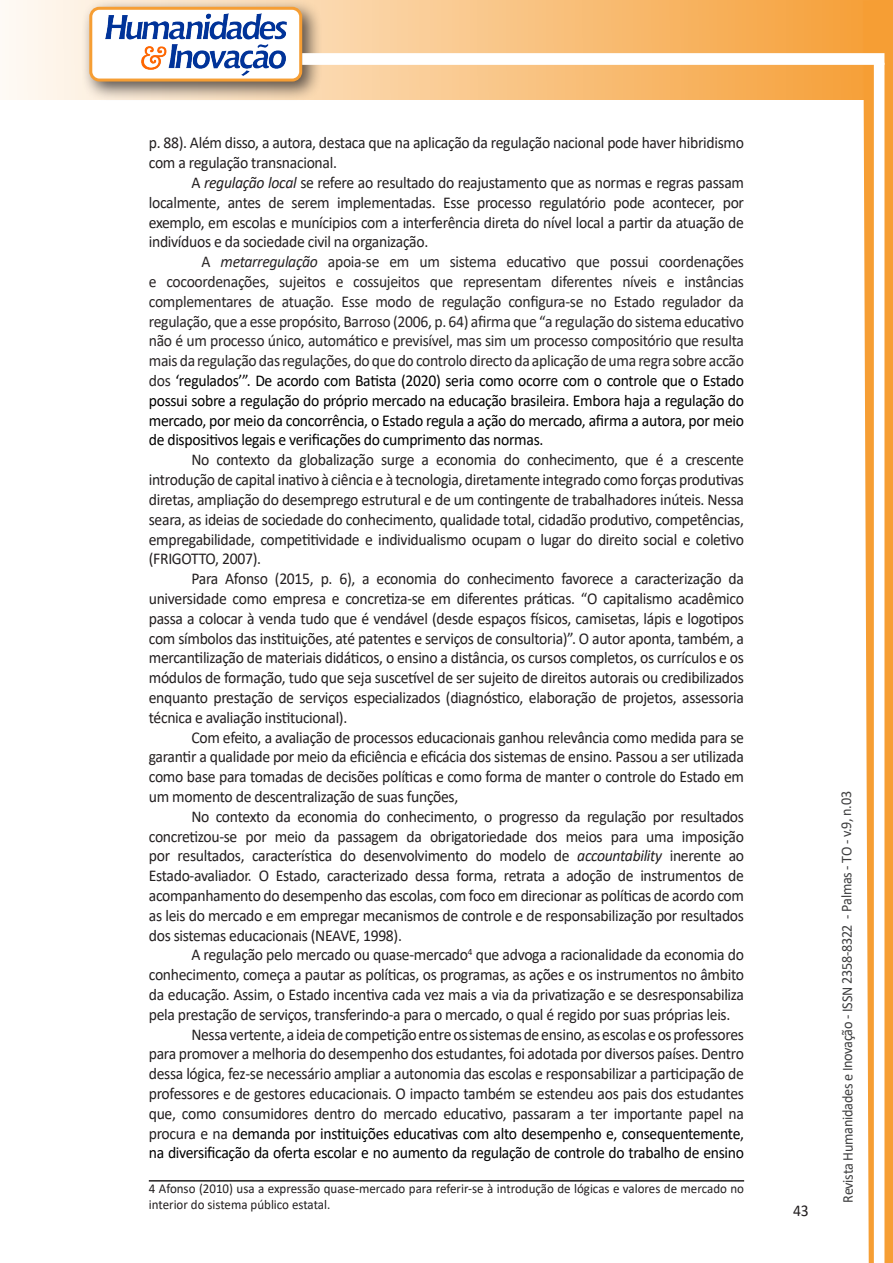
<style>
.page{position:relative;width:893px;height:1263px;background:#fff}
.page>*{position:absolute;margin:0;border:0;box-sizing:border-box;transform-origin:0 0}
.texto{font:16.5px/19.8px "Calibri";letter-spacing:-.02em;color:#231f20;text-align:justify;scale:.95 1}
.texto-2{font:16.5px/19.8px "Calibri";letter-spacing:-.02em;color:#292526;text-align:justify;scale:.95 1}
.t1{font:15px "Calibri";letter-spacing:-.025em;color:#3e3e3f;scale:.95 1}
.Rodapé{font:13.5px/16.2px "Calibri";color:#231f20;scale:.96 1}
.s1{font-style:italic}
.s2{color:#000}
</style>
<div class="page">
<svg style="left:5px;top:0;width:858px;height:100px;background:#f9c484"></svg>
<div style="left:81px;top:0;width:241px;height:102px;background:#231f20;opacity:.75"></div>
<div style="left:91px;top:8px;width:210px;height:72px;background:#fff;border-radius:9px"></div>
<div style="left:89px;top:7px;width:213px;height:75px;border:3px solid #f69e34;border-radius:9px"></div>
<div style="left:302px;top:53px;width:582px;height:12px;background:#fff;border:2px solid #fff"></div>
<svg style="left:863px;top:0;width:30px;height:1263px"></svg>
<img style="left:105px;top:13px;width:181px;height:62px">
<hr style="left:149px;top:1180px;width:595px;height:1px;background:#231f20">
<p class="texto" style="left:149px;top:133px;width:628px">p. 88). Além disso, a autora, destaca que na aplicação da regulação nacional pode haver hibridismo com a regulação transnacional.</p>
<p class="texto" style="left:149px;top:172px;width:628px;text-indent:43px">A <span class="s1">regulação local</span> se refere ao resultado do reajustamento que as normas e regras passam localmente, antes de serem implementadas. Esse processo regulatório pode acontecer, por exemplo, em escolas e munícipios com a interferência direta do nível local a partir da atuação de indivíduos e da sociedade civil na organização.</p>
<p class="texto-2" style="left:149px;top:251px;width:628px;text-indent:53px">A <span class="s1">metarregulação</span> apoia-se em um sistema educativo que possui coordenações e cocoordenações, sujeitos e cossujeitos que representam diferentes níveis e instâncias complementares de atuação. Esse modo de regulação configura-se no Estado regulador da regulação, que a esse propósito, Barroso (2006, p. 64) afirma que “a regulação do sistema educativo não é um processo único, automático e previsível, mas sim um processo compositório que resulta mais da regulação das regulações, do que do controlo directo da aplicação de uma regra sobre accão dos <span class="s2">‘regulados’”. De acordo com Batista (2020) seria como ocorre com o controle que o Estado possui sobre a regulação do próprio mercado na educação brasileira. Embora haja a regulação do mercado, por meio da concorrência, o Estado regula a ação do mercado, afirma a autora, por meio de dispositivos legais e verificações do cumprimento das normas.</span></p>
<p class="texto" style="left:149px;top:449px;width:628px;text-indent:43px">No contexto da globalização surge a economia do conhecimento, que é a crescente introdução de capital inativo à ciência e à tecnologia, diretamente integrado como forças produtivas diretas, ampliação do desemprego estrutural e de um contingente de trabalhadores inúteis. Nessa seara, as ideias de sociedade do conhecimento, qualidade total, cidadão produtivo, competências, empregabilidade, competitividade e individualismo ocupam o lugar do direito social e coletivo (FRIGOTTO, 2007).</p>
<p class="texto" style="left:149px;top:568px;width:628px;text-indent:43px">Para Afonso (2015, p. 6), a economia do conhecimento favorece a caracterização da universidade como empresa e concretiza-se em diferentes práticas. “O capitalismo acadêmico passa a colocar à venda tudo que é vendável (desde espaços físicos, camisetas, lápis e logotipos com símbolos das instituições, até patentes e serviços de consultoria)”. O autor aponta, também, a mercantilização de materiais didáticos, o ensino a distância, os cursos completos, os currículos e os módulos de formação, tudo que seja suscetível de ser sujeito de direitos autorais ou credibilizados enquanto prestação de serviços especializados (diagnóstico, elaboração de projetos, assessoria técnica e avaliação institucional).</p>
<p class="texto" style="left:149px;top:727px;width:628px;text-indent:43px">Com efeito, a avaliação de processos educacionais ganhou relevância como medida para se garantir a qualidade por meio da eficiência e eficácia dos sistemas de ensino. Passou a ser utilizada como base para tomadas de decisões políticas e como forma de manter o controle do Estado em um momento de descentralização de suas funções,</p>
<p class="texto" style="left:149px;top:806px;width:628px;text-indent:43px">No contexto da economia do conhecimento, o progresso da regulação por resultados concretizou-se por meio da passagem da obrigatoriedade dos meios para uma imposição por resultados, característica do desenvolvimento do modelo de <span class="s1">accountability</span> inerente ao Estado-avaliador. O Estado, caracterizado dessa forma, retrata a adoção de instrumentos de acompanhamento do desempenho das escolas, com foco em direcionar as políticas de acordo com as leis do mercado e em empregar mecanismos de controle e de responsabilização por resultados dos sistemas educacionais (NEAVE, 1998).</p>
<p class="texto" style="left:149px;top:944px;width:628px;text-indent:43px">A regulação pelo mercado ou quase-mercado<sup>4</sup> que advoga a racionalidade da economia do conhecimento, começa a pautar as políticas, os programas, as ações e os instrumentos no âmbito da educação. Assim, o Estado incentiva cada vez mais a via da privatização e se desresponsabiliza pela prestação de serviços, transferindo-a para o mercado, o qual é regido por suas próprias leis.</p>
<p class="texto" style="left:149px;top:1024px;width:628px;text-indent:43px">Nessa vertente, a ideia de competição entre os sistemas de ensino, as escolas e os professores para promover a melhoria do desempenho dos estudantes, foi adotada por diversos países. Dentro dessa lógica, fez-se necessário ampliar a autonomia das escolas e responsabilizar a participação de professores e de gestores educacionais. O impacto também se estendeu aos pais dos estudantes que, como consumidores dentro do mercado educativo, passaram a ter importante papel na procura e na <span class="s2">demanda por instituições educativas com alto desempenho e, consequentemente, na diversificação da oferta escolar e no aumento da regulação de controle do trabalho de ensino</span></p>
<p class="Rodapé" style="left:149px;top:1180px;width:621px">4 Afonso (2010) usa a expressão quase-mercado para referir-se à introdução de lógicas e valores de mercado no interior do sistema público estatal.</p>
<p class="texto" style="left:793px;top:1200px;width:18px">43</p>
<p class="t1" style="left:837px;top:1203px;width:435px;rotate:-90deg">Revista Humanidades e Inovação - ISSN 2358-8322 - Palmas - TO - v.9, n.03</p>
</div>
